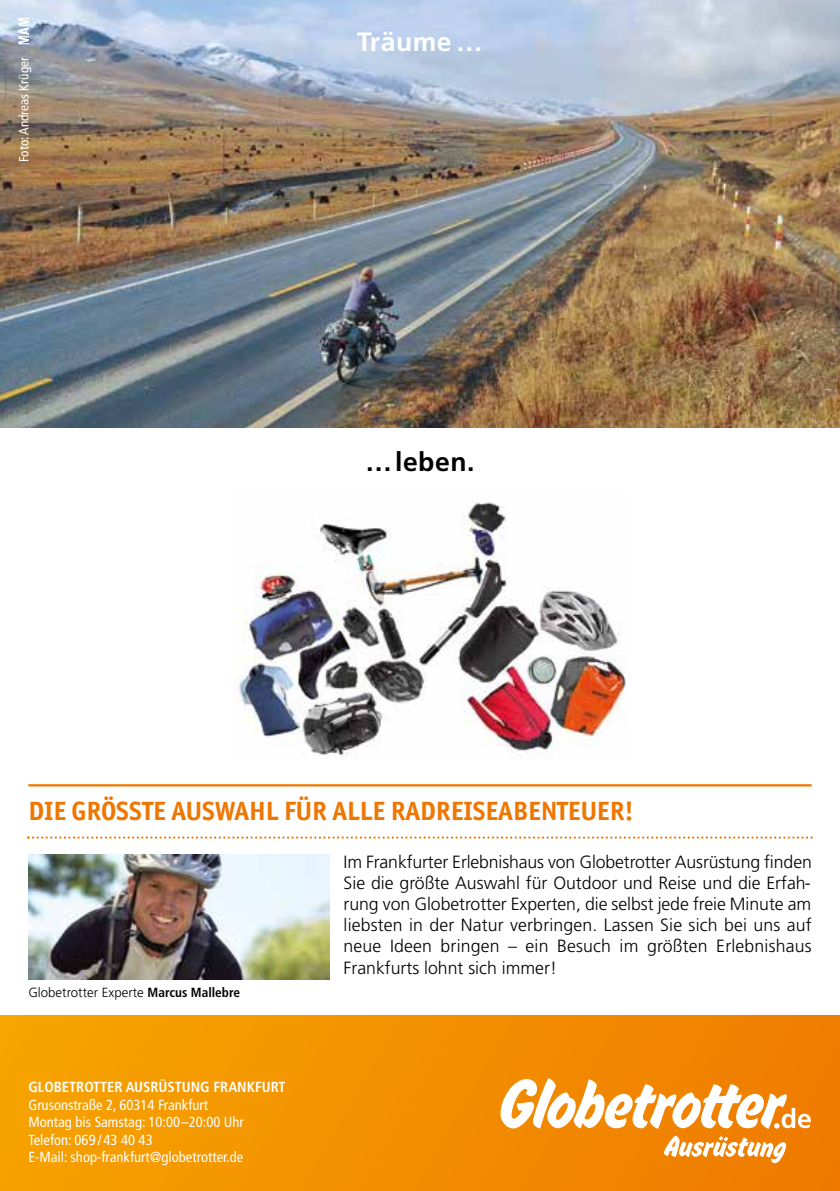
<style>
.page{position:relative;width:840px;height:1191px;background:#fff}
.page>*{position:absolute;margin:0;border:0;box-sizing:border-box;transform-origin:0 0}
.t1{font:700 26.6px "Officina San ITC";color:#ee7601}
.t2{font:700 26.6px "Frutiger LT Std";letter-spacing:.02em;color:#fff}
.t3{font:700 26.6px "Frutiger LT Std";letter-spacing:.02em;color:#000}
.t4{font:300 17.6px/21.2px "Frutiger LT Std";color:#000;text-align:justify}
.t5{font:condensed 14.6px/17.6px "Frutiger LT Std";color:#fff}
.t6{font:700 condensed 14.6px "Frutiger LT Std";color:#fff}
.t7{font:300 13.2px "Frutiger LT Std";color:#000}
.t8{font:condensed 13.2px "Frutiger LT Std";color:#fff}
.s1{font-weight:700;font-stretch:condensed}
</style>
<div class="page">
<img style="left:0;top:0;width:839px;height:428px">
<svg style="left:18px;top:18px;width:11px;height:26px"></svg>
<div style="left:0;top:1015px;width:839px;height:176px;background:linear-gradient(to right,#f6a300,#ef7c00)"></div>
<svg style="left:27px;top:836px;width:785px;height:2px"></svg>
<hr style="left:28px;top:784px;width:783px;height:2px;background:#ee7601">
<img style="left:231px;top:501px;width:396px;height:257px">
<img style="left:28px;top:854px;width:301px;height:125px">
<svg style="left:500px;top:1078px;width:310px;height:85px"></svg>
<p class="t8" style="left:16px;top:162px;width:106px;rotate:-90deg">Foto: Andreas Krüger</p>
<h1 class="t2" style="left:357px;top:26px;width:127px">Träume …</h1>
<h1 class="t3" style="left:365px;top:446px;width:110px">…leben.</h1>
<h1 class="t1" style="left:28px;top:794px;width:606px">DIE GRÖSSTE AUSWAHL FÜR ALLE RADREISEABENTEUER!</h1>
<p class="t7" style="left:28px;top:985px;width:213px">Globetrotter Experte <span class="s1">Marcus Mallebre</span></p>
<p class="t6" style="left:28px;top:1078px;width:258px">GLOBETROTTER AUSRÜSTUNG FRANKFURT</p>
<p class="t5" style="left:28px;top:1095px;width:217px">Grusonstraße 2, 60314 Frankfurt Montag bis Samstag: 10:00–20:00 Uhr Telefon: 069 / 43 40 43<br>E-Mail: shop-frankfurt@globetrotter.de</p>
<p class="t4" style="left:343px;top:851px;width:469px">Im Frankfurter Erlebnishaus von Globetrotter Ausrüstung finden Sie die größte Auswahl für Outdoor und Reise und die Erfah&shy;rung von Globetrotter Experten, die selbst jede freie Minute am liebsten in der Natur verbringen. Lassen Sie sich bei uns auf neue Ideen bringen – ein Besuch im größten Erlebnishaus Frankfurts lohnt sich immer!</p>
</div>
